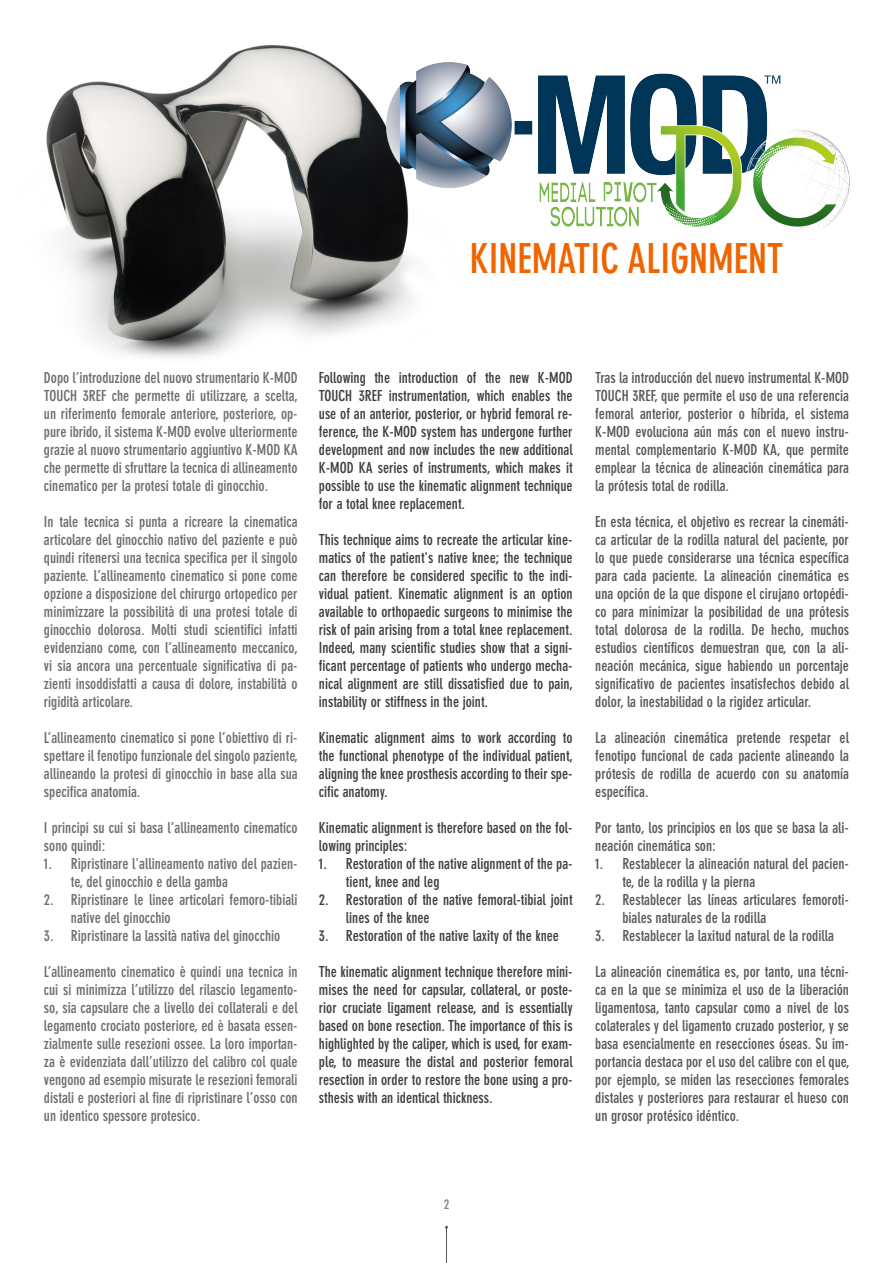
<style>
.page{position:relative;width:893px;height:1263px;background:#fff}
.page>*{position:absolute;margin:0;border:0;box-sizing:border-box;transform-origin:0 0}
.t1{font:700 condensed 40.65px "DIN Neuzeit Grotesk";color:#f06400}
.t2{font:700 condensed 15px/18px "DIN Neuzeit Grotesk";color:#6c6d70;text-align:justify}
.t3{font:700 condensed 15px/18px "DIN Neuzeit Grotesk";color:#57585a;text-align:justify}
.t4{font:700 condensed 15px/18px "DIN Neuzeit Grotesk";color:#3e3e3f;text-align:justify}
.t5{font:700 condensed 13.5px "DIN Neuzeit Grotesk";color:#808285}
</style>
<div class="page">
<hr style="left:446px;top:1227px;width:1px;height:36px;background:#57585a">
<img style="left:46px;top:45px;width:413px;height:313px">
<img style="left:387px;top:63px;width:462px;height:171px">
<p class="t1" style="left:470px;top:235px;width:315px">KINEMATIC ALIGNMENT</p>
<p class="t2" style="left:44px;top:369px;width:256px">Dopo l’introduzione del nuovo strumentario K-MOD TOUCH 3REF che permette di utilizzare, a scelta, un riferimento femorale anteriore, posteriore, op&shy;pure ibrido, il sistema K-MOD evolve ulteriormente grazie al nuovo strumentario aggiuntivo K-MOD KA che permette di sfruttare la tecnica di allineamento cinematico per la protesi totale di ginocchio.</p>
<p class="t2" style="left:44px;top:513px;width:256px">In tale tecnica si punta a ricreare la cinematica articolare del ginocchio nativo del paziente e può quindi ritenersi una tecnica specifica per il singolo paziente. L’allineamento cinematico si pone come opzione a disposizione del chirurgo ortopedico per minimizzare la possibilità di una protesi totale di ginocchio dolorosa. Molti studi scientifici infatti evidenziano come, con l’allineamento meccanico, vi sia ancora una percentuale significativa di pa&shy;zienti insoddisfatti a causa di dolore, instabilità o rigidità articolare.</p>
<p class="t2" style="left:44px;top:729px;width:256px">L’allineamento cinematico si pone l’obiettivo di ri&shy;spettare il fenotipo funzionale del singolo paziente, allineando la protesi di ginocchio in base alla sua specifica anatomia.</p>
<p class="t2" style="left:44px;top:819px;width:255px">I principi su cui si basa l’allineamento cinematico sono quindi:</p>
<p class="t2" style="left:71px;top:855px;width:228px;text-indent:-27px">1. Ripristinare l'allineamento nativo del pazien&shy;te, del ginocchio e della gamba</p>
<p class="t2" style="left:71px;top:891px;width:228px;text-indent:-27px">2. Ripristinare le linee articolari femoro-tibiali native del ginocchio</p>
<p class="t2" style="left:44px;top:927px;width:238px">3. Ripristinare la lassità nativa del ginocchio</p>
<p class="t2" style="left:44px;top:963px;width:255px">L’allineamento cinematico è quindi una tecnica in cui si minimizza l’utilizzo del rilascio legamento&shy;so, sia capsulare che a livello dei collaterali e del legamento crociato posteriore, ed è basata essen&shy;zialmente sulle resezioni ossee. La loro importan&shy;za è evidenziata dall’utilizzo del calibro col quale vengono ad esempio misurate le resezioni femorali distali e posteriori al fine di ripristinare l’osso con un identico spessore protesico.</p>
<p class="t4" style="left:319px;top:369px;width:255px">Following the introduction of the new K-MOD TOUCH 3REF instrumentation, which enables the use of an anterior, posterior, or hybrid femoral re&shy;ference, the K-MOD system has undergone further development and now includes the new additional K-MOD KA series of instruments, which makes it possible to use the kinematic alignment technique for a total knee replacement.</p>
<p class="t4" style="left:319px;top:531px;width:256px">This technique aims to recreate the articular kine&shy;matics of the patient's native knee; the technique can therefore be considered specific to the indi&shy;vidual patient. Kinematic alignment is an option available to orthopaedic surgeons to minimise the risk of pain arising from a total knee replacement.<br>Indeed, many scientific studies show that a signi&shy;ficant percentage of patients who undergo mecha&shy;nical alignment are still dissatisfied due to pain, instability or stiffness in the joint.</p>
<p class="t4" style="left:319px;top:729px;width:256px">Kinematic alignment aims to work according to the functional phenotype of the individual patient, aligning the knee prosthesis according to their spe&shy;cific anatomy.</p>
<p class="t4" style="left:319px;top:819px;width:255px">Kinematic alignment is therefore based on the fol&shy;lowing principles:</p>
<p class="t4" style="left:346px;top:855px;width:228px;text-indent:-27px">1. Restoration of the native alignment of the pa&shy;tient, knee and leg</p>
<p class="t4" style="left:346px;top:891px;width:228px;text-indent:-27px">2. Restoration of the native femoral-tibial joint lines of the knee</p>
<p class="t4" style="left:319px;top:927px;width:242px">3. Restoration of the native laxity of the knee</p>
<p class="t4" style="left:319px;top:963px;width:255px">The kinematic alignment technique therefore mini&shy;mises the need for capsular, collateral, or poste&shy;rior cruciate ligament release, and is essentially based on bone resection. The importance of this is highlighted by the caliper, which is used, for exam&shy;ple, to measure the distal and posterior femoral resection in order to restore the bone using a pro&shy;sthesis with an identical thickness.</p>
<p class="t3" style="left:595px;top:369px;width:255px">Tras la introducción del nuevo instrumental K-MOD TOUCH 3REF, que permite el uso de una referencia femoral anterior, posterior o híbrida, el sistema K-MOD evoluciona aún más con el nuevo instru&shy;mental complementario K-MOD KA, que permite emplear la técnica de alineación cinemática para la prótesis total de rodilla.</p>
<p class="t3" style="left:595px;top:513px;width:255px">En esta técnica, el objetivo es recrear la cinemáti&shy;ca articular de la rodilla natural del paciente, por lo que puede considerarse una técnica específica para cada paciente. La alineación cinemática es una opción de la que dispone el cirujano ortopédi&shy;co para minimizar la posibilidad de una prótesis total dolorosa de la rodilla. De hecho, muchos estudios científicos demuestran que, con la ali&shy;neación mecánica, sigue habiendo un porcentaje significativo de pacientes insatisfechos debido al dolor, la inestabilidad o la rigidez articular.</p>
<p class="t3" style="left:595px;top:729px;width:255px">La alineación cinemática pretende respetar el fenotipo funcional de cada paciente alineando la prótesis de rodilla de acuerdo con su anatomía específica.</p>
<p class="t3" style="left:595px;top:819px;width:255px">Por tanto, los principios en los que se basa la ali&shy;neación cinemática son:</p>
<p class="t3" style="left:622px;top:855px;width:228px;text-indent:-27px">1. Restablecer la alineación natural del pacien&shy;te, de la rodilla y la pierna</p>
<p class="t3" style="left:622px;top:891px;width:228px;text-indent:-27px">2. Restablecer las líneas articulares femoroti&shy;biales naturales de la rodilla</p>
<p class="t3" style="left:595px;top:927px;width:240px">3. Restablecer la laxitud natural de la rodilla</p>
<p class="t3" style="left:595px;top:963px;width:256px">La alineación cinemática es, por tanto, una técni&shy;ca en la que se minimiza el uso de la liberación ligamentosa, tanto capsular como a nivel de los colaterales y del ligamento cruzado posterior, y se basa esencialmente en resecciones óseas. Su im&shy;portancia destaca por el uso del calibre con el que, por ejemplo, se miden las resecciones femorales distales y posteriores para restaurar el hueso con un grosor protésico idéntico.</p>
<p class="t5" style="left:444px;top:1197px;width:7px">2</p>
</div>
